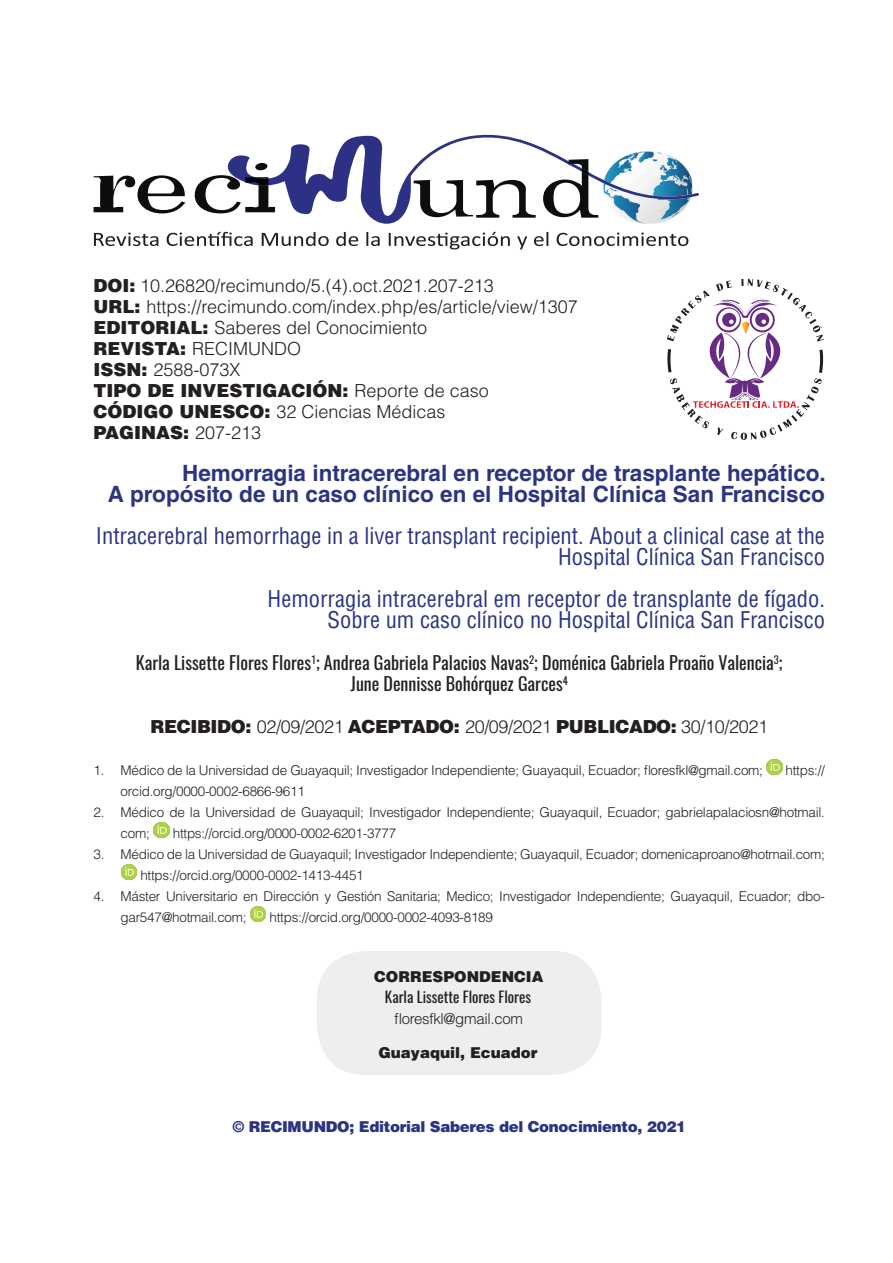
<style>
.page{position:relative;width:893px;height:1263px;background:#fff}
.page>*{position:absolute;margin:0;border:0;box-sizing:border-box;transform-origin:0 0}
.t1{font:condensed 22.5px/21px "Helvetica LT Std";color:#2b3481;text-align:right}
.t2{font:700 22.5px "Helvetica LT Std";color:#2b3481}
.t3{font:300 18px "Helvetica LT Std";color:#231f20}
.t4{font:18px "Oswald";color:#231f20}
.t5{font:300 18px "Helvetica LT Std";letter-spacing:-.02em;color:#231f20}
.t6{font:900 18px "Helvetica LT Std";color:#231f20}
.t7{font:15px/21px "Oswald";color:#231f20;text-align:center}
.t8{font:900 15px "Helvetica LT Std";letter-spacing:-.02em;color:#2b3481}
.t9{font:900 15px "Helvetica LT Std";color:#231f20}
.t10{font:300 13.5px/21px "Helvetica LT Std";letter-spacing:-.02em;color:#231f20}
.s1{font-weight:900}
.s2{font-weight:300}
.s3{font-family:"Helvetica LT Std";font-weight:900}
.s4{font-family:"Helvetica LT Std";font-weight:300}
</style>
<div class="page">
<svg style="left:94px;top:175px;width:91px;height:38px"></svg>
<svg style="left:195px;top:134px;width:504px;height:90px"></svg>
<svg style="left:94px;top:233px;width:64px;height:13px"></svg>
<svg style="left:167px;top:232px;width:86px;height:14px"></svg>
<svg style="left:262px;top:232px;width:67px;height:14px"></svg>
<svg style="left:336px;top:232px;width:22px;height:14px"></svg>
<svg style="left:366px;top:232px;width:14px;height:14px"></svg>
<svg style="left:389px;top:232px;width:121px;height:17px"></svg>
<svg style="left:517px;top:236px;width:10px;height:13px"></svg>
<svg style="left:534px;top:232px;width:14px;height:14px"></svg>
<svg style="left:557px;top:233px;width:131px;height:13px"></svg>
<img style="left:766px;top:759px;width:16px;height:15px">
<img style="left:153px;top:822px;width:16px;height:15px">
<img style="left:121px;top:864px;width:16px;height:15px">
<img style="left:250px;top:906px;width:16px;height:15px">
<div style="left:317px;top:951px;width:284px;height:124px;background:#edeeed;border-radius:49px"></div>
<svg style="left:667px;top:279px;width:157px;height:161px"></svg>
<p class="t3" style="left:94px;top:274px;width:402px"><span class="s1">DOI:</span> 10.26820/recimundo/5.(4).oct.2021.207-213</p>
<p class="t3" style="left:94px;top:295px;width:486px"><span class="s1">URL:</span> https://recimundo.com/index.php/es/article/view/1307</p>
<p class="t3" style="left:94px;top:316px;width:335px"><span class="s1">EDITORIAL:</span> Saberes del Conocimiento</p>
<p class="t3" style="left:94px;top:337px;width:209px"><span class="s1">REVISTA:</span> RECIMUNDO</p>
<p class="t3" style="left:94px;top:358px;width:149px"><span class="s1">ISSN:</span> 2588-073X</p>
<p class="t6" style="left:94px;top:378px;width:397px">TIPO DE INVESTIGACIÓN: <span class="s2">Reporte de caso</span></p>
<p class="t3" style="left:94px;top:400px;width:354px"><span class="s1">CÓDIGO UNESCO:</span> 32 Ciencias Médicas</p>
<p class="t6" style="left:94px;top:420px;width:169px">PAGINAS: <span class="s2">207-213</span></p>
<p class="t2" style="left:182px;top:459px;width:645px">Hemorragia intracerebral en receptor de trasplante hepático.</p>
<p class="t2" style="left:108px;top:480px;width:719px">A propósito de un caso clínico en el Hospital Clínica San Francisco</p>
<p class="t1" style="left:96px;top:525px;width:731px">Intracerebral hemorrhage in a liver transplant recipient. About a clinical case at the<br>Hospital Clínica San Francisco</p>
<p class="t1" style="left:268px;top:588px;width:559px">Hemorragia intracerebral em receptor de transplante de fígado.</p>
<p class="t1" style="left:328px;top:609px;width:499px">Sobre um caso clínico no Hospital Clínica San Francisco</p>
<p class="t4" style="left:136px;top:646px;width:648px">Karla Lissette Flores Flores<sup>1</sup>; Andrea Gabriela Palacios Navas<sup>2</sup>; Doménica Gabriela Proaño Valencia<sup>3</sup>;</p>
<p class="t4" style="left:351px;top:667px;width:219px">June Dennisse Bohórquez Garces<sup>4</sup></p>
<p class="t5" style="left:150px;top:715px;width:619px"><span class="s1">RECIBIDO:</span> 02/09/2021 <span class="s1">ACEPTADO:</span> 20/09/2021 <span class="s1">PUBLICADO:</span> 30/10/2021</p>
<p class="t10" style="left:94px;top:759px;width:671px">1. Médico de la Universidad de Guayaquil; Investigador Independiente; Guayaquil, Ecuador; floresfkl@gmail.com;</p>
<p class="t10" style="left:786px;top:759px;width:41px">https://</p>
<p class="t10" style="left:121px;top:780px;width:186px">orcid.org/0000-0002-6866-9611</p>
<p class="t10" style="left:121px;top:801px;width:706px;text-indent:-27px">2. Médico de la Universidad de Guayaquil; Investigador Independiente; Guayaquil, Ecuador; gabrielapalaciosn@hotmail. com;</p>
<p class="t10" style="left:173px;top:822px;width:225px">https://orcid.org/0000-0002-6201-3777</p>
<p class="t10" style="left:140px;top:843px;width:686px;text-indent:-47px">3. Médico de la Universidad de Guayaquil; Investigador Independiente; Guayaquil, Ecuador; domenicaproano@hotmail.com; https://orcid.org/0000-0002-1413-4451</p>
<p class="t10" style="left:121px;top:885px;width:706px;text-indent:-27px">4. Máster Universitario en Dirección y Gestión Sanitaria; Medico; Investigador Independiente; Guayaquil, Ecuador; dbo&shy;gar547@hotmail.com;</p>
<p class="t10" style="left:270px;top:906px;width:225px">https://orcid.org/0000-0002-4093-8189</p>
<p class="t7" style="left:374px;top:964px;width:171px"><span class="s3">CORRESPONDENCIA<br></span>Karla Lissette Flores Flores <span class="s4">floresfkl@gmail.com</span></p>
<p class="t9" style="left:378px;top:1043px;width:161px">Guayaquil, Ecuador</p>
<p class="t8" style="left:232px;top:1116px;width:455px">© RECIMUNDO; Editorial Saberes del Conocimiento, 2021</p>
</div>
